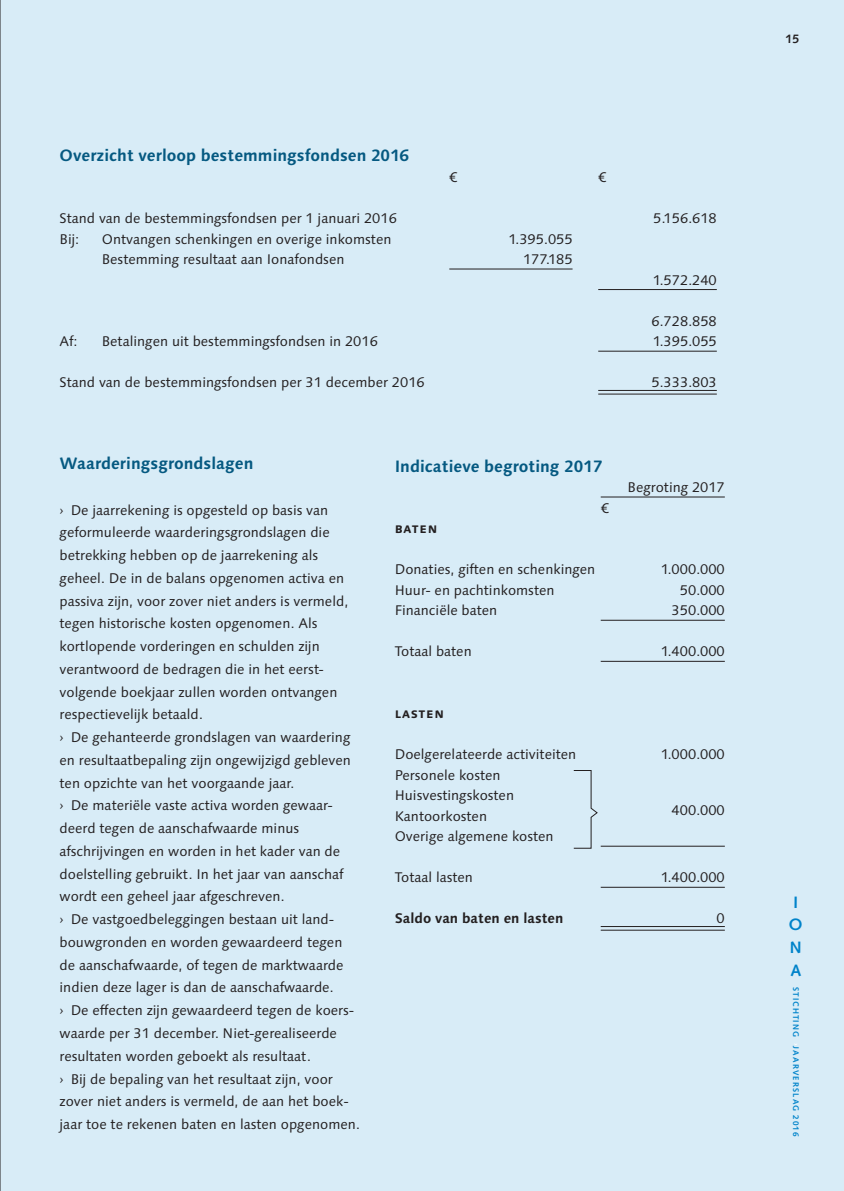
<style>
.page{position:relative;width:844px;height:1191px;background:#fff}
.page>*{position:absolute;margin:0;border:0;box-sizing:border-box;transform-origin:0 0}
.financieel-tabel_KOP{font:700 16.45px "Syntax Next LT Pro";color:#055981}
.t1{font:700 16.45px/22.8px "Syntax";color:#0083ca}
.financieel-tabel{font:14px/22.8px "Syntax Next LT Pro";color:#231f20}
.financieel-tabel-Rec{font:14px "Syntax Next LT Pro";color:#231f20}
.financieel-tabel-2{font:700 14px "Syntax Next LT Pro";letter-spacing:.04em;color:#231f20}
.t2{font:700 12.25px "Syntax";color:#231f20}
.t3{font:700 8.22px "Syntax";letter-spacing:.135em;color:#0083ca}
.s1{color:#fff}
</style>
<div class="page">
<div style="left:0;top:0;width:843px;height:1191px;background:#d8ecf7"></div>
<hr style="left:449px;top:269px;width:123px;height:1px;background:#231f20">
<hr style="left:598px;top:390px;width:118px;height:1px;background:#231f20">
<hr style="left:598px;top:394px;width:118px;height:1px;background:#231f20">
<hr style="left:598px;top:351px;width:118px;height:1px;background:#231f20">
<hr style="left:598px;top:289px;width:118px;height:1px;background:#231f20">
<hr style="left:600px;top:496px;width:124px;height:1px;background:#231f20">
<hr style="left:600px;top:620px;width:124px;height:1px;background:#231f20">
<hr style="left:600px;top:661px;width:124px;height:1px;background:#231f20">
<hr style="left:600px;top:846px;width:124px;height:1px;background:#231f20">
<hr style="left:600px;top:887px;width:124px;height:1px;background:#231f20">
<hr style="left:600px;top:926px;width:124px;height:1px;background:#231f20">
<hr style="left:600px;top:929px;width:124px;height:1px;background:#231f20">
<svg style="left:573px;top:770px;width:25px;height:79px"></svg>
<hr style="left:0;top:0;width:1px;height:1191px;background:#231f20">
<p class="financieel-tabel_KOP" style="left:60px;top:145px;width:351px">Overzicht verloop bestemmingsfondsen 2016</p>
<p class="financieel-tabel" style="left:449px;top:166px;width:10px">€</p>
<p class="financieel-tabel" style="left:598px;top:166px;width:10px">€</p>
<p class="financieel-tabel" style="left:60px;top:207px;width:339px">Stand van de bestemmingsfondsen per 1 januari 2016</p>
<p class="financieel-tabel-Rec" style="left:653px;top:209px;width:65px">5.156.618</p>
<p class="financieel-tabel" style="left:60px;top:227px;width:21px">Bij:</p>
<p class="financieel-tabel" style="left:102px;top:227px;width:291px">Ontvangen schenkingen en overige inkomsten</p>
<p class="financieel-tabel-Rec" style="left:508px;top:230px;width:66px">1.395.055</p>
<p class="financieel-tabel" style="left:102px;top:248px;width:244px">Bestemming resultaat aan Ionafondsen</p>
<p class="financieel-tabel-Rec" style="left:523px;top:250px;width:51px">177.185</p>
<p class="financieel-tabel-Rec" style="left:652px;top:271px;width:66px">1.572.240</p>
<p class="financieel-tabel-Rec" style="left:651px;top:312px;width:67px">6.728.858</p>
<p class="financieel-tabel" style="left:60px;top:330px;width:19px">Af:</p>
<p class="financieel-tabel" style="left:102px;top:330px;width:277px">Betalingen uit bestemmingsfondsen in 2016</p>
<p class="financieel-tabel-Rec" style="left:652px;top:333px;width:66px">1.395.055</p>
<p class="financieel-tabel" style="left:60px;top:371px;width:366px">Stand van de bestemmingsfondsen per 31 december 2016</p>
<p class="financieel-tabel-Rec" style="left:651px;top:374px;width:67px">5.333.803</p>
<p class="financieel-tabel_KOP" style="left:60px;top:453px;width:195px">Waarderingsgrondslagen</p>
<p class="financieel-tabel" style="left:60px;top:498px;width:290px">› De jaarrekening is opgesteld op basis van geformuleerde waarderingsgrondslagen die betrekking hebben op de jaarrekening als geheel. De in de balans opgenomen activa en passiva zijn, voor zover niet anders is vermeld, tegen historische kosten opgenomen. Als kortlopende vorderingen en schulden zijn verantwoord de bedragen die in het eerst&shy;volgende boekjaar zullen worden ontvangen respectievelijk betaald.</p>
<p class="financieel-tabel" style="left:60px;top:726px;width:293px;text-align:justify">› De gehanteerde grondslagen van waardering en resultaatbepaling zijn ongewijzigd gebleven ten opzichte van het voorgaande jaar.</p>
<p class="financieel-tabel" style="left:60px;top:794px;width:285px">› De materiële vaste activa worden gewaar&shy;deerd tegen de aanschafwaarde minus afschrijvingen en worden in het kader van de doelstelling gebruikt. In het jaar van aanschaf wordt een geheel jaar afgeschreven.</p>
<p class="financieel-tabel" style="left:60px;top:908px;width:285px">› De vastgoedbeleggingen bestaan uit land&shy;bouwgronden en worden gewaardeerd tegen de aanschafwaarde, of tegen de marktwaarde indien deze lager is dan de aanschafwaarde.</p>
<p class="financieel-tabel" style="left:60px;top:999px;width:296px">› De effecten zijn gewaardeerd tegen de koers&shy;waarde per 31 december. Niet-gerealiseerde resultaten worden geboekt als resultaat.</p>
<p class="financieel-tabel" style="left:60px;top:1067px;width:302px">› Bij de bepaling van het resultaat zijn, voor zover niet anders is vermeld, de aan het boek&shy;jaar toe te rekenen baten en lasten opgenomen.</p>
<p class="financieel-tabel_KOP" style="left:394px;top:455px;width:209px">Indicatieve begroting 2017</p>
<p class="financieel-tabel" style="left:600px;top:496px;width:10px">€</p>
<p class="financieel-tabel" style="left:627px;top:476px;width:99px">Begroting 2017</p>
<p class="financieel-tabel-2" style="left:394px;top:519px;width:44px">baten</p>
<p class="financieel-tabel" style="left:394px;top:558px;width:202px">Donaties, giften en schenkingen</p>
<p class="financieel-tabel-Rec" style="left:660px;top:560px;width:66px">1.000.000</p>
<p class="financieel-tabel" style="left:394px;top:578px;width:161px">Huur- en pachtinkomsten</p>
<p class="financieel-tabel-Rec" style="left:679px;top:581px;width:46px">50.000</p>
<p class="financieel-tabel" style="left:394px;top:599px;width:104px">Financiële baten</p>
<p class="financieel-tabel-Rec" style="left:671px;top:601px;width:55px">350.000</p>
<p class="financieel-tabel" style="left:394px;top:640px;width:79px">Totaal baten</p>
<p class="financieel-tabel-Rec" style="left:660px;top:643px;width:66px">1.400.000</p>
<p class="financieel-tabel-2" style="left:394px;top:704px;width:51px">lasten</p>
<p class="financieel-tabel" style="left:394px;top:742px;width:183px">Doelgerelateerde activiteiten</p>
<p class="financieel-tabel-Rec" style="left:660px;top:745px;width:66px">1.000.000</p>
<p class="financieel-tabel" style="left:394px;top:763px;width:107px">Personele kosten</p>
<p class="financieel-tabel-Rec" style="left:671px;top:801px;width:55px">400.000</p>
<p class="financieel-tabel" style="left:394px;top:784px;width:121px">Huisvestingskosten</p>
<p class="financieel-tabel" style="left:394px;top:804px;width:94px">Kantoorkosten</p>
<p class="financieel-tabel" style="left:394px;top:825px;width:160px">Overige algemene kosten</p>
<p class="financieel-tabel" style="left:394px;top:866px;width:80px">Totaal lasten</p>
<p class="financieel-tabel-Rec" style="left:660px;top:868px;width:66px">1.400.000</p>
<p class="financieel-tabel-2" style="left:394px;top:909px;width:170px">Saldo van baten en lasten</p>
<p class="financieel-tabel-Rec" style="left:716px;top:909px;width:10px">0</p>
<p class="t2" style="left:785px;top:32px;width:15px">15</p>
<p class="t1" style="left:788px;top:890px;width:15px">I<br>O<br>N<br>A</p>
<p class="t3" style="left:800px;top:986px;width:151px;rotate:90deg">STICHTING <span class="s1">›</span>JAARVERSLAG 2016</p>
</div>
